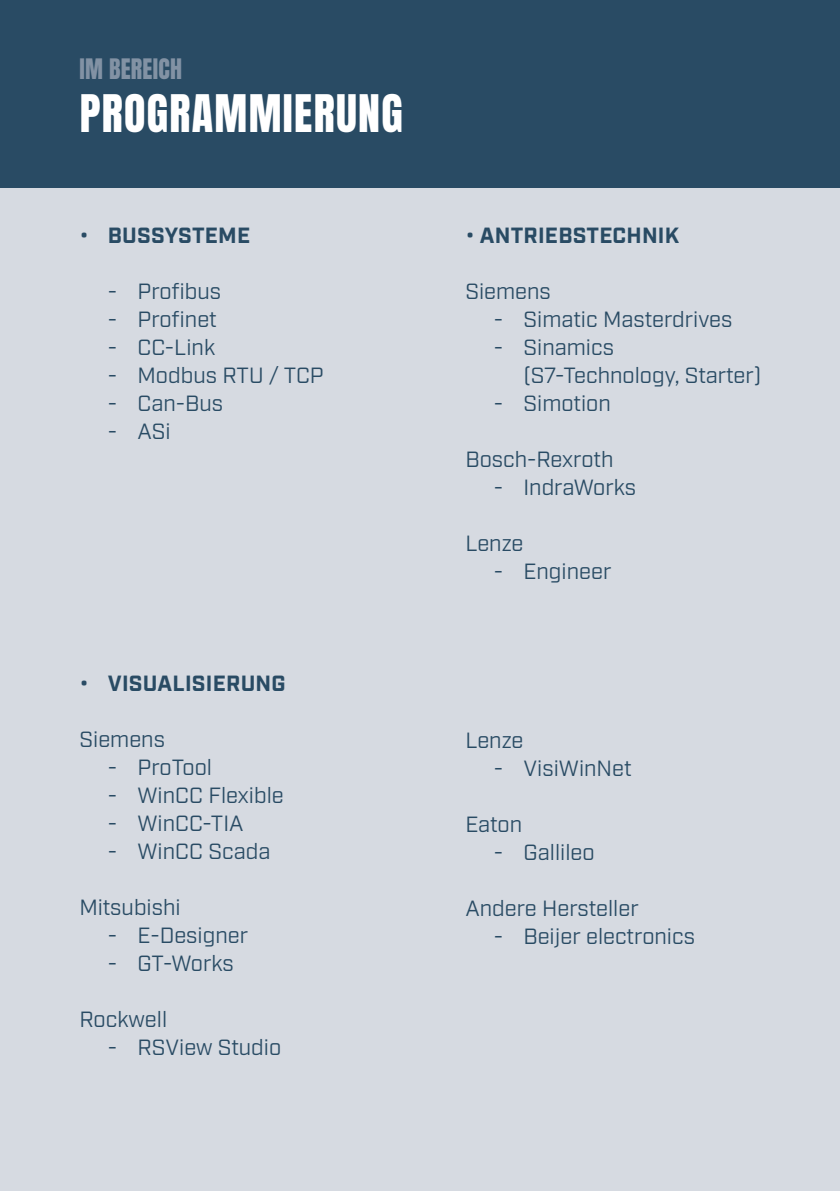
<style>
.page{position:relative;width:840px;height:1191px;background:#fff}
.page>*{position:absolute;margin:0;border:0;box-sizing:border-box;transform-origin:0 0}
.t1{font:44px "Anton";letter-spacing:.03em;color:#fff}
.t2{font:24px "Anton";letter-spacing:.01em;color:#8292a4}
.t3{font:22px/28px "Industry";color:#294b64}
.t4{font:700 22px "Industry";letter-spacing:.01em;color:#294b64}
</style>
<div class="page">
<div style="left:0;top:0;width:839px;height:1191px;background:#d6dae1"></div>
<div style="left:0;top:0;width:839px;height:187px;background:#294b64"></div>
<p class="t2" style="left:79px;top:57px;width:104px">IM BEREICH</p>
<h1 class="t1" style="left:80px;top:91px;width:324px">PROGRAMMIERUNG</h1>
<p class="t4" style="left:79px;top:222px;width:172px">• BUSSYSTEME</p>
<p class="t3" style="left:108px;top:278px;width:115px">- Profibus</p>
<p class="t3" style="left:108px;top:306px;width:110px">- Profinet</p>
<p class="t3" style="left:108px;top:334px;width:109px">- CC-Link</p>
<p class="t3" style="left:108px;top:362px;width:217px">- Modbus RTU / TCP</p>
<p class="t3" style="left:108px;top:390px;width:117px">- Can-Bus</p>
<p class="t3" style="left:108px;top:418px;width:64px">- ASi</p>
<p class="t4" style="left:79px;top:670px;width:208px">• VISUALISIERUNG</p>
<p class="t3" style="left:79px;top:726px;width:87px">Siemens</p>
<p class="t3" style="left:108px;top:754px;width:106px">- ProTool</p>
<p class="t3" style="left:108px;top:782px;width:177px">- WinCC Flexible</p>
<p class="t3" style="left:108px;top:810px;width:137px">- WinCC-TIA</p>
<p class="t3" style="left:108px;top:838px;width:164px">- WinCC Scada</p>
<p class="t3" style="left:79px;top:894px;width:103px">Mitsubishi</p>
<p class="t3" style="left:108px;top:922px;width:142px">- E-Designer</p>
<p class="t3" style="left:108px;top:950px;width:127px">- GT-Works</p>
<p class="t3" style="left:79px;top:1006px;width:89px">Rockwell</p>
<p class="t3" style="left:108px;top:1034px;width:175px">- RSView Studio</p>
<p class="t4" style="left:465px;top:222px;width:215px">• ANTRIEBSTECHNIK</p>
<p class="t3" style="left:465px;top:278px;width:87px">Siemens</p>
<p class="t3" style="left:493px;top:306px;width:240px">- Simatic Masterdrives</p>
<p class="t3" style="left:523px;top:334px;width:239px;text-indent:-30px">- Sinamics (S7-Technology, Starter)</p>
<p class="t3" style="left:493px;top:390px;width:118px">- Simotion</p>
<p class="t3" style="left:465px;top:446px;width:149px">Bosch-Rexroth</p>
<p class="t3" style="left:493px;top:474px;width:144px">- IndraWorks</p>
<p class="t3" style="left:465px;top:530px;width:60px">Lenze</p>
<p class="t3" style="left:493px;top:558px;width:119px">- Engineer</p>
<p class="t3" style="left:465px;top:726px;width:60px">Lenze</p>
<p class="t3" style="left:493px;top:754px;width:139px">- VisiWinNet</p>
<p class="t3" style="left:465px;top:810px;width:58px">Eaton</p>
<p class="t3" style="left:493px;top:838px;width:102px">- Gallileo</p>
<p class="t3" style="left:465px;top:894px;width:175px">Andere Hersteller</p>
<p class="t3" style="left:493px;top:922px;width:203px">- Beijer electronics</p>
</div>
